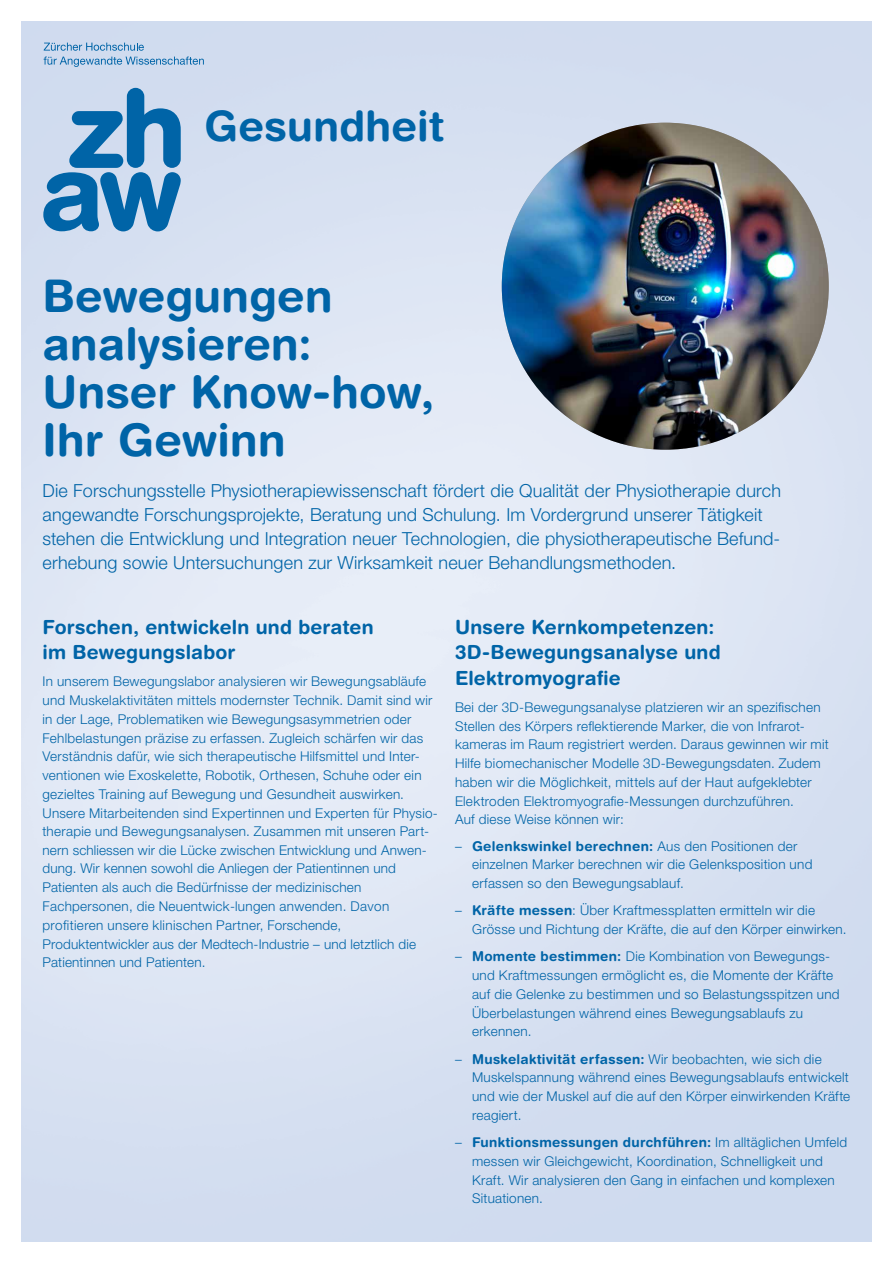
<style>
.page{position:relative;width:893px;height:1263px;background:#fff}
.page>*{position:absolute;margin:0;border:0;box-sizing:border-box;transform-origin:0 0}
.t1{font:700 45px/48px "Helvetica Rounded LT Std";letter-spacing:.005em;color:#0064a7}
.t2{font:700 42px "Helvetica Rounded LT Std";letter-spacing:.005em;color:#0064a7}
.t3{font:700 19.5px/25.5px "Helvetica Rounded LT Std";letter-spacing:.01em;color:#0064a7}
.t4{font:300 18px/24px "Helvetica Neue LT Std";letter-spacing:.01em;color:#0064a7}
.t5{font:300 13.5px/18.8px "Helvetica Neue LT Std";letter-spacing:.02em;color:#0064a7}
.t6{font:700 13.5px "Helvetica Rounded LT Std";letter-spacing:.025em;color:#0064a7}
.t7{font:300 13.5px "Helvetica Neue LT Pro";letter-spacing:.01em;color:#0064a7}
.s1{font-family:"Helvetica Neue LT Pro"}
.s2{font-family:"Helvetica Neue LT Std"}
.s3{font-family:"Helvetica Neue LT Std";font-weight:300}
.s4{font-family:"Helvetica Rounded LT Std";font-weight:700}
</style>
<div class="page">
<img style="left:21px;top:21px;width:851px;height:1221px">
<svg style="left:43px;top:88px;width:138px;height:144px;background:#6aa1cb"></svg>
<svg style="left:44px;top:43px;width:160px;height:24px;background:#aec8e3"></svg>
<img style="left:502px;top:123px;width:327px;height:327px;border-radius:163px">
<h2 class="t2" style="left:204px;top:101px;width:242px">Gesundheit</h2>
<h1 class="t1" style="left:43px;top:271px;width:393px">Bewegungen analysieren:<br>Unser Know-how,<br>Ihr Gewinn</h1>
<p class="t4" style="left:43px;top:478px;width:740px">Die Forschungsstelle Physiotherapiewissenschaft fördert die Qualität der Physiotherapie durch angewandte Forschungsprojekte, Beratung und Schulung. Im Vordergrund unserer Tätigkeit stehen die Entwicklung und Integration neuer Technologien, die physiotherapeutische Befund&shy;erhebung sowie Untersuchungen zur Wirksamkeit neuer Behandlungsmethoden.</p>
<h3 class="t3" style="left:43px;top:613px;width:333px">Forschen, entwickeln und beraten im Bewegungslabor</h3>
<p class="t5" style="left:43px;top:672px;width:397px">In unserem Bewegungslabor analysieren wir Bewegungsabläufe und Muskelaktivitäten mittels modernster Technik. Damit sind wir in der Lage, Problematiken wie Bewegungsasymmetrien oder Fehlbelastungen präzise zu erfassen. Zugleich schärfen wir das Verständnis dafür, wie sich therapeutische Hilfsmittel und Inter&shy;ventionen wie Exoskelette, Robotik, Orthesen, Schuhe oder ein gezieltes Training auf Bewegung und Gesundheit auswirken.<br>Unsere Mitarbeitenden sind Expertinnen und Experten für Physio&shy;therapie und Bewegungsanalysen. Zusammen mit unseren Part&shy;nern schliessen wir die Lücke zwischen Entwicklung und Anwen&shy;dung. Wir kennen sowohl die Anliegen der Patient<span class="s1">innen und Patienten</span> als auch die Bedürfnisse der medizinischen Fachpersonen, die Neuentwick-lungen anwenden. Davon profitieren unsere klinischen Partner, Forschende, Produktentwickler aus der Medtech-Industrie – und letztlich die</p>
<p class="t7" style="left:43px;top:954px;width:165px"><span class="s2">Patient</span>innen und Patient<span class="s2">en.</span></p>
<h3 class="t3" style="left:455px;top:613px;width:267px">Unsere Kernkompetenzen:<br>3D-Bewegungsanalyse und<br>Elektromyografie</h3>
<p class="t5" style="left:455px;top:697px;width:375px">Bei der 3D-Bewegungsanalyse platzieren wir an spezifischen Stellen des Körpers reflektierende Marker, die von Infrarot&shy;kameras im Raum registriert werden. Daraus gewinnen wir mit Hilfe biomechanischer Modelle 3D-Bewegungsdaten. Zudem haben wir die Möglichkeit, mittels auf der Haut aufgeklebter Elektroden Elektromyografie-Messungen durchzuführen.<br>Auf diese Weise können wir:</p>
<p class="t6" style="left:455px;top:838px;width:344px"><span class="s3">–</span> Gelenkswinkel berechnen: <span class="s3">Aus den Positionen der</span></p>
<p class="t5" style="left:472px;top:855px;width:342px">einzelnen Marker berechnen wir die Gelenksposition und erfassen so den Bewegungsablauf.</p>
<p class="t5" style="left:472px;top:901px;width:376px;text-indent:-17px">– <span class="s4">Kräfte messen</span>: Über Kraftmessplatten ermitteln wir die<br>Grösse und Richtung der Kräfte, die auf den Körper einwirken.</p>
<p class="t5" style="left:472px;top:947px;width:369px;text-indent:-17px">– <span class="s4">Momente bestimmen:</span> Die Kombination von Bewegungs&shy;und Kraftmessungen ermöglicht es, die Momente der Kräfte auf die Gelenke zu bestimmen und so Belastungsspitzen und Überbelastungen während eines Bewegungsablaufs zu erkennen.</p>
<p class="t5" style="left:472px;top:1049px;width:380px;text-indent:-17px">– <span class="s4">Muskelaktivität erfassen:</span> Wir beobachten, wie sich die Muskelspannung während eines Bewegungsablaufs entwickelt und wie der Muskel auf die auf den Körper einwirkenden Kräfte reagiert.</p>
<p class="t6" style="left:455px;top:1134px;width:394px"><span class="s3">–</span> Funktionsmessungen durchführen: <span class="s3">Im alltäglichen Umfeld</span></p>
<p class="t5" style="left:472px;top:1151px;width:364px">messen wir Gleichgewicht, Koordination, Schnelligkeit und<br>Kraft. Wir analysieren den Gang in einfachen und komplexen<br>Situationen.</p>
</div>
